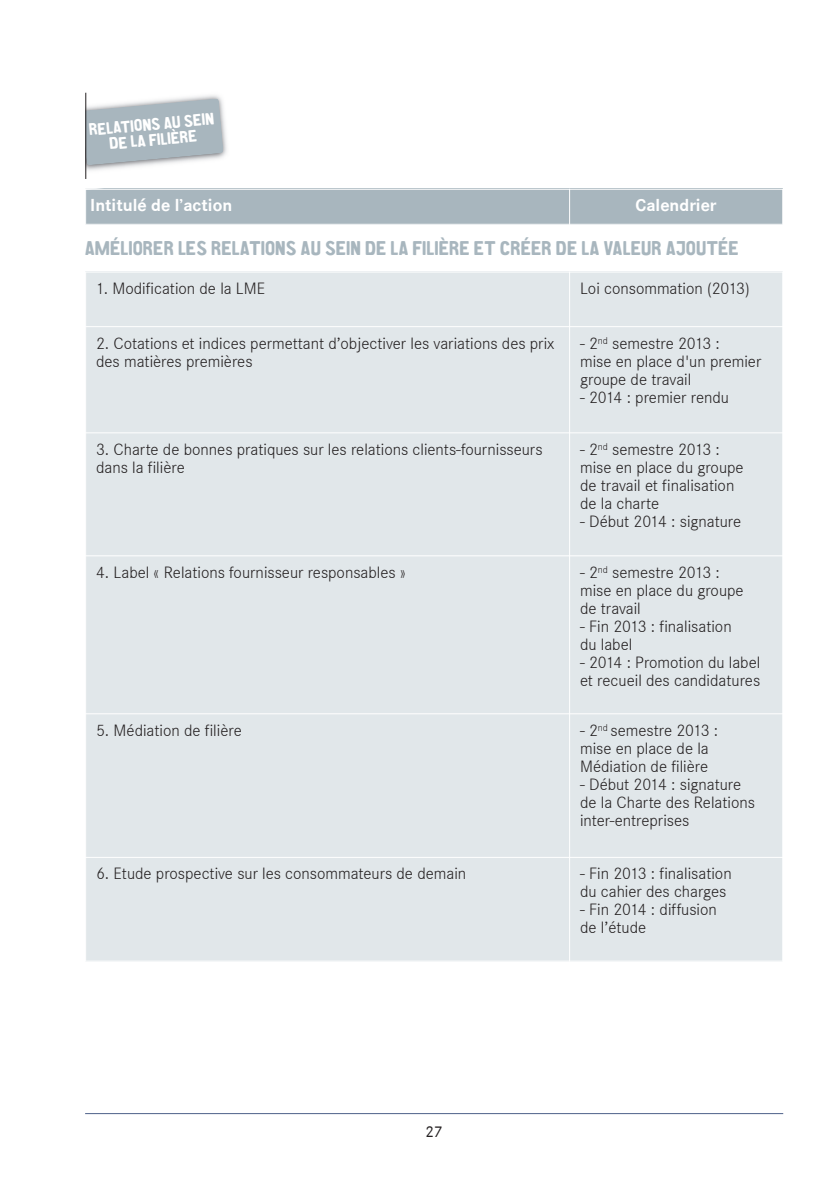
<style>
.page{position:relative;width:840px;height:1191px;background:#fff}
.page>*{position:absolute;margin:0;border:0;box-sizing:border-box;transform-origin:0 0}
.t1{font:20px "CA Aires Pro";color:#a8b6be}
.t2{font:700 18px "Corporate S";color:#fff}
.t3{font:300 17px/18px "Corporate S";color:#231f20}
.t4{font:16.8px/15.6px "CA Aires Pro";color:#fff;text-align:center}
.t5{font:16px "Corporate S";color:#231f20}
</style>
<div class="page">
<hr style="left:85px;top:1113px;width:697px;height:1px;background:#4e6189">
<div style="left:85px;top:271px;width:484px;height:56px;background:#e1e7ea"></div>
<div style="left:569px;top:271px;width:213px;height:56px;background:#e1e7ea"></div>
<div style="left:85px;top:327px;width:484px;height:106px;background:#e1e7ea"></div>
<div style="left:569px;top:327px;width:213px;height:106px;background:#e1e7ea"></div>
<div style="left:85px;top:433px;width:484px;height:123px;background:#e1e7ea"></div>
<div style="left:569px;top:433px;width:213px;height:123px;background:#e1e7ea"></div>
<div style="left:85px;top:556px;width:484px;height:158px;background:#e1e7ea"></div>
<div style="left:569px;top:556px;width:213px;height:158px;background:#e1e7ea"></div>
<div style="left:85px;top:714px;width:484px;height:143px;background:#e1e7ea"></div>
<div style="left:569px;top:714px;width:213px;height:143px;background:#e1e7ea"></div>
<div style="left:85px;top:857px;width:484px;height:104px;background:#e1e7ea"></div>
<div style="left:569px;top:857px;width:213px;height:104px;background:#e1e7ea"></div>
<hr style="left:85px;top:271px;width:1px;height:690px;background:#fff">
<hr style="left:568px;top:271px;width:1px;height:690px;background:#fff">
<hr style="left:781px;top:271px;width:1px;height:690px;background:#fff">
<hr style="left:85px;top:271px;width:697px;height:1px;background:#fff">
<hr style="left:85px;top:326px;width:697px;height:1px;background:#fff">
<hr style="left:85px;top:432px;width:697px;height:1px;background:#fff">
<hr style="left:85px;top:555px;width:697px;height:1px;background:#fff">
<hr style="left:85px;top:713px;width:697px;height:1px;background:#fff">
<hr style="left:85px;top:857px;width:697px;height:1px;background:#fff">
<hr style="left:85px;top:960px;width:697px;height:1px;background:#fff">
<div style="left:85px;top:189px;width:484px;height:36px;background:#a8b6be"></div>
<div style="left:569px;top:189px;width:213px;height:36px;background:#a8b6be"></div>
<hr style="left:85px;top:189px;width:1px;height:36px;background:#fff">
<hr style="left:568px;top:189px;width:1px;height:36px;background:#fff">
<hr style="left:781px;top:189px;width:1px;height:36px;background:#fff">
<hr style="left:85px;top:189px;width:697px;height:1px;background:#fff">
<hr style="left:85px;top:224px;width:697px;height:1px;background:#fff">
<img style="left:85px;top:92px;width:152px;height:98px">
<svg style="left:86px;top:98px;width:137px;height:67px;background:#b2bdc4"></svg>
<hr style="left:85px;top:93px;width:1px;height:86px;background:#231f20">
<p class="t4" style="left:89px;top:123px;width:127px;rotate:-5deg">RELATIONS AU SEIN<br>DE LA FILIÈRE</p>
<p class="t2" style="left:90px;top:194px;width:143px">Intitulé de l’action</p>
<p class="t2" style="left:635px;top:194px;width:83px">Calendrier</p>
<p class="t1" style="left:85px;top:241px;width:655px">AMÉLIORER LES RELATIONS AU SEIN DE LA FILIÈRE ET CRÉER DE LA VALEUR AJOUTÉE</p>
<p class="t3" style="left:96px;top:279px;width:170px">1. Modification de la LME</p>
<p class="t3" style="left:579px;top:279px;width:171px">Loi consommation (2013)</p>
<p class="t3" style="left:96px;top:334px;width:459px">2. Cotations et indices permettant d’objectiver les variations des prix des matières premières</p>
<p class="t3" style="left:579px;top:334px;width:182px">- 2<sup>nd</sup> semestre 2013 :<br>mise en place d'un premier groupe de travail</p>
<p class="t3" style="left:579px;top:388px;width:150px">- 2014 : premier rendu</p>
<p class="t3" style="left:96px;top:440px;width:447px">3. Charte de bonnes pratiques sur les relations clients-fournisseurs dans la filière</p>
<p class="t3" style="left:579px;top:440px;width:165px">- 2<sup>nd</sup> semestre 2013 : mise en place du groupe de travail et finalisation de la charte</p>
<p class="t3" style="left:579px;top:512px;width:163px">- Début 2014 : signature</p>
<p class="t3" style="left:96px;top:563px;width:311px">4. Label « Relations fournisseur responsables »</p>
<p class="t3" style="left:579px;top:563px;width:165px">- 2<sup>nd</sup> semestre 2013 : mise en place du groupe de travail</p>
<p class="t3" style="left:579px;top:617px;width:153px">- Fin 2013 : finalisation du label</p>
<p class="t3" style="left:579px;top:653px;width:181px">- 2014 : Promotion du label et recueil des candidatures</p>
<p class="t3" style="left:96px;top:721px;width:147px">5. Médiation de filière</p>
<p class="t3" style="left:579px;top:721px;width:140px">- 2<sup>nd</sup> semestre 2013 : mise en place de la<br>Médiation de filière</p>
<p class="t3" style="left:579px;top:775px;width:176px">- Début 2014 : signature de la Charte des Relations inter-entreprises</p>
<p class="t3" style="left:96px;top:864px;width:371px">6. Etude prospective sur les consommateurs de demain</p>
<p class="t3" style="left:579px;top:864px;width:153px">- Fin 2013 : finalisation du cahier des charges</p>
<p class="t3" style="left:579px;top:900px;width:138px">- Fin 2014 : diffusion de l’étude</p>
<p class="t5" style="left:425px;top:1122px;width:19px">27</p>
</div>
